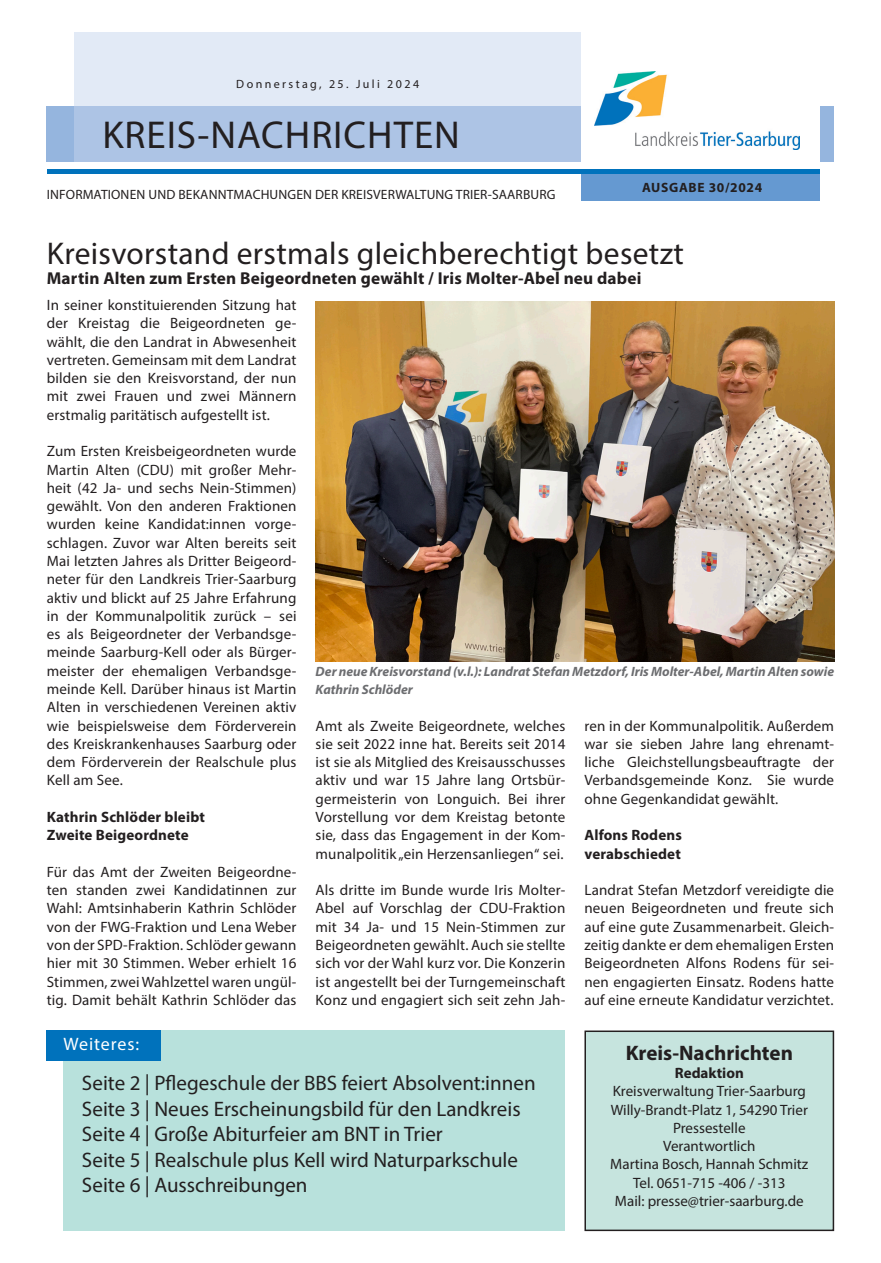
<style>
.page{position:relative;width:881px;height:1263px;background:#fff}
.page>*{position:absolute;margin:0;border:0;box-sizing:border-box;transform-origin:0 0}
.t1{font:39px "Myriad Pro";letter-spacing:.025em;color:#231f20}
.Headline{font:31.5px "Myriad Pro";letter-spacing:.01em;color:#231f20}
.Inhaltsverzeichnis{font:21px "Myriad Pro";color:#231f20}
.Fließtext_Bold_zentr{font:700 21px "Myriad Pro";color:#231f20}
.t2{font:18px "Myriad Pro";letter-spacing:.05em;color:#fff}
.Subline{font:700 17.25px "Myriad Pro";letter-spacing:.01em;color:#231f20}
.Fließtext{font:15px/18.3px "Myriad Pro";letter-spacing:.01em;color:#231f20;text-align:justify}
.Fließtext_Bold_zentr-2{font:15px "Myriad Pro";color:#231f20}
.Fließtext-2{font:700 15px "Myriad Pro";letter-spacing:.01em;color:#231f20}
.Fließtext_Bold_zentr-3{font:700 15px "Myriad Pro";color:#231f20}
.Bilduntertitel{font:italic 700 13.5px/18.3px "Myriad Pro";color:#6c6d70}
.t3{font:13.5px "Myriad Pro";letter-spacing:.01em;color:#231f20}
.t4{font:700 13.5px "Myriad Pro";letter-spacing:.05em;color:#231f20}
.t5{font:12px "Myriad Pro";letter-spacing:.2em;color:#231f20}
</style>
<div class="page">
<div style="left:47px;top:106px;width:786px;height:56px;background:#95b5de"></div>
<svg style="left:74px;top:32px;width:506px;height:130px;background:#cbd9ee"></svg>
<div style="left:580px;top:0;width:239px;height:193px;background:#fff"></div>
<div style="left:580px;top:172px;width:239px;height:28px;background:#6599d1"></div>
<hr style="left:47px;top:169px;width:772px;height:4px;background:#0072bc">
<img style="left:594px;top:71px;width:205px;height:79px">
<div style="left:63px;top:1030px;width:502px;height:201px;background:#b8e1dc"></div>
<div style="left:46px;top:1030px;width:115px;height:30px;background:#0072bc"></div>
<div style="left:585px;top:1031px;width:248px;height:199px;background:#c6e4de"></div>
<div style="left:584px;top:1030px;width:249px;height:201px;border:2px solid #231f20"></div>
<img style="left:315px;top:301px;width:518px;height:360px">
<p class="t5" style="left:236px;top:77px;width:184px">Donnerstag, 25. Juli 2024</p>
<h1 class="t1" style="left:102px;top:111px;width:359px">KREIS-NACHRICHTEN</h1>
<p class="t3" style="left:47px;top:186px;width:510px">INFORMATIONEN UND BEKANNTMACHUNGEN DER KREISVERWALTUNG TRIER-SAARBURG</p>
<p class="t4" style="left:642px;top:179px;width:121px">AUSGABE 30/2024</p>
<p class="Headline" style="left:47px;top:234px;width:638px">Kreisvorstand erstmals gleichberechtigt besetzt</p>
<p class="Subline" style="left:47px;top:267px;width:596px">Martin Alten zum Ersten Beigeordneten gewählt / Iris Molter-Abel neu dabei</p>
<p class="Fließtext" style="left:47px;top:296px;width:251px">In seiner konstituierenden Sitzung hat der Kreistag die Beigeordneten ge&shy;wählt, die den Landrat in Abwesenheit vertreten. Gemeinsam mit dem Landrat bilden sie den Kreisvorstand, der nun mit zwei Frauen und zwei Männern erstmalig paritätisch aufgestellt ist.</p>
<p class="Fließtext" style="left:47px;top:442px;width:251px">Zum Ersten Kreisbeigeordneten wurde Martin Alten (CDU) mit großer Mehr&shy;heit (42 Ja- und sechs Nein-Stimmen) gewählt. Von den anderen Fraktionen wurden keine Kandidat:innen vorge&shy;schlagen. Zuvor war Alten bereits seit Mai letzten Jahres als Dritter Beigeord&shy;neter für den Landkreis Trier-Saarburg aktiv und blickt auf 25 Jahre Erfahrung in der Kommunalpolitik zurück – sei es als Beigeordneter der Verbandsge&shy;meinde Saarburg-Kell oder als Bürger&shy;meister der ehemaligen Verbandsge&shy;meinde Kell. Darüber hinaus ist Martin Alten in verschiedenen Vereinen aktiv wie beispielsweise dem Förderverein des Kreiskrankenhauses Saarburg oder dem Förderverein der Realschule plus Kell am See.</p>
<p class="Fließtext-2" style="left:47px;top:807px;width:160px">Kathrin Schlöder bleibt</p>
<p class="Fließtext-2" style="left:47px;top:825px;width:143px">Zweite Beigeordnete</p>
<p class="Fließtext" style="left:47px;top:862px;width:251px">Für das Amt der Zweiten Beigeordne&shy;ten standen zwei Kandidatinnen zur Wahl: Amtsinhaberin Kathrin Schlöder von der FWG-Fraktion und Lena Weber von der SPD-Fraktion. Schlöder gewann hier mit 30 Stimmen. Weber erhielt 16<br>Stimmen, zwei Wahlzettel waren ungül&shy;tig. Damit behält Kathrin Schlöder das</p>
<p class="Bilduntertitel" style="left:315px;top:662px;width:520px">Der neue Kreisvorstand (v.l.): Landrat Stefan Metzdorf, Iris Molter-Abel, Martin Alten sowie<br>Kathrin Schlöder</p>
<p class="Fließtext" style="left:315px;top:716px;width:251px">Amt als Zweite Beigeordnete, welches sie seit 2022 inne hat. Bereits seit 2014 ist sie als Mitglied des Kreisausschusses aktiv und war 15 Jahre lang Ortsbür&shy;germeisterin von Longuich. Bei ihrer Vorstellung vor dem Kreistag betonte sie, dass das Engagement in der Kom&shy;munalpolitik „ein Herzensanliegen“ sei.</p>
<p class="Fließtext" style="left:315px;top:881px;width:251px">Als dritte im Bunde wurde Iris Molter-Abel auf Vorschlag der CDU-Fraktion mit 34 Ja- und 15 Nein-Stimmen zur Beigeordneten gewählt. Auch sie stellte sich vor der Wahl kurz vor. Die Konzerin ist angestellt bei der Turngemeinschaft Konz und engagiert sich seit zehn Jah-</p>
<p class="Fließtext" style="left:584px;top:716px;width:251px">ren in der Kommunalpolitik. Außerdem war sie sieben Jahre lang ehrenamt&shy;liche Gleichstellungsbeauftragte der Verbandsgemeinde Konz. Sie wurde ohne Gegenkandidat gewählt.</p>
<p class="Fließtext-2" style="left:584px;top:825px;width:99px">Alfons Rodens</p>
<p class="Fließtext-2" style="left:584px;top:844px;width:98px">verabschiedet</p>
<p class="Fließtext" style="left:584px;top:881px;width:251px">Landrat Stefan Metzdorf vereidigte die neuen Beigeordneten und freute sich auf eine gute Zusammenarbeit. Gleich&shy;zeitig dankte er dem ehemaligen Ersten Beigeordneten Alfons Rodens für sei&shy;nen engagierten Einsatz. Rodens hatte auf eine erneute Kandidatur verzichtet.</p>
<p class="t2" style="left:63px;top:1033px;width:77px">Weiteres:</p>
<p class="Inhaltsverzeichnis" style="left:82px;top:1070px;width:455px">Seite 2 | Pflegeschule der BBS feiert Absolvent:innen</p>
<p class="Inhaltsverzeichnis" style="left:82px;top:1096px;width:440px">Seite 3 | Neues Erscheinungsbild für den Landkreis</p>
<p class="Inhaltsverzeichnis" style="left:82px;top:1121px;width:362px">Seite 4 | Große Abiturfeier am BNT in Trier</p>
<p class="Inhaltsverzeichnis" style="left:82px;top:1147px;width:437px">Seite 5 | Realschule plus Kell wird Naturparkschule</p>
<p class="Inhaltsverzeichnis" style="left:82px;top:1172px;width:227px">Seite 6 | Ausschreibungen</p>
<p class="Fließtext_Bold_zentr" style="left:625px;top:1039px;width:169px">Kreis-Nachrichten</p>
<p class="Fließtext_Bold_zentr-3" style="left:674px;top:1063px;width:70px">Redaktion</p>
<p class="Fließtext_Bold_zentr-2" style="left:612px;top:1082px;width:195px">Kreisverwaltung Trier-Saarburg</p>
<p class="Fließtext_Bold_zentr-2" style="left:610px;top:1100px;width:198px">Willy-Brandt-Platz 1, 54290 Trier</p>
<p class="Fließtext_Bold_zentr-2" style="left:672px;top:1118px;width:74px">Pressestelle</p>
<p class="Fließtext_Bold_zentr-2" style="left:663px;top:1137px;width:94px">Verantwortlich</p>
<p class="Fließtext_Bold_zentr-2" style="left:610px;top:1155px;width:199px">Martina Bosch, Hannah Schmitz</p>
<p class="Fließtext_Bold_zentr-2" style="left:633px;top:1173px;width:154px">Tel. 0651-715 -406 / -313</p>
<p class="Fließtext_Bold_zentr-2" style="left:614px;top:1192px;width:190px">Mail: presse@trier-saarburg.de</p>
</div>
